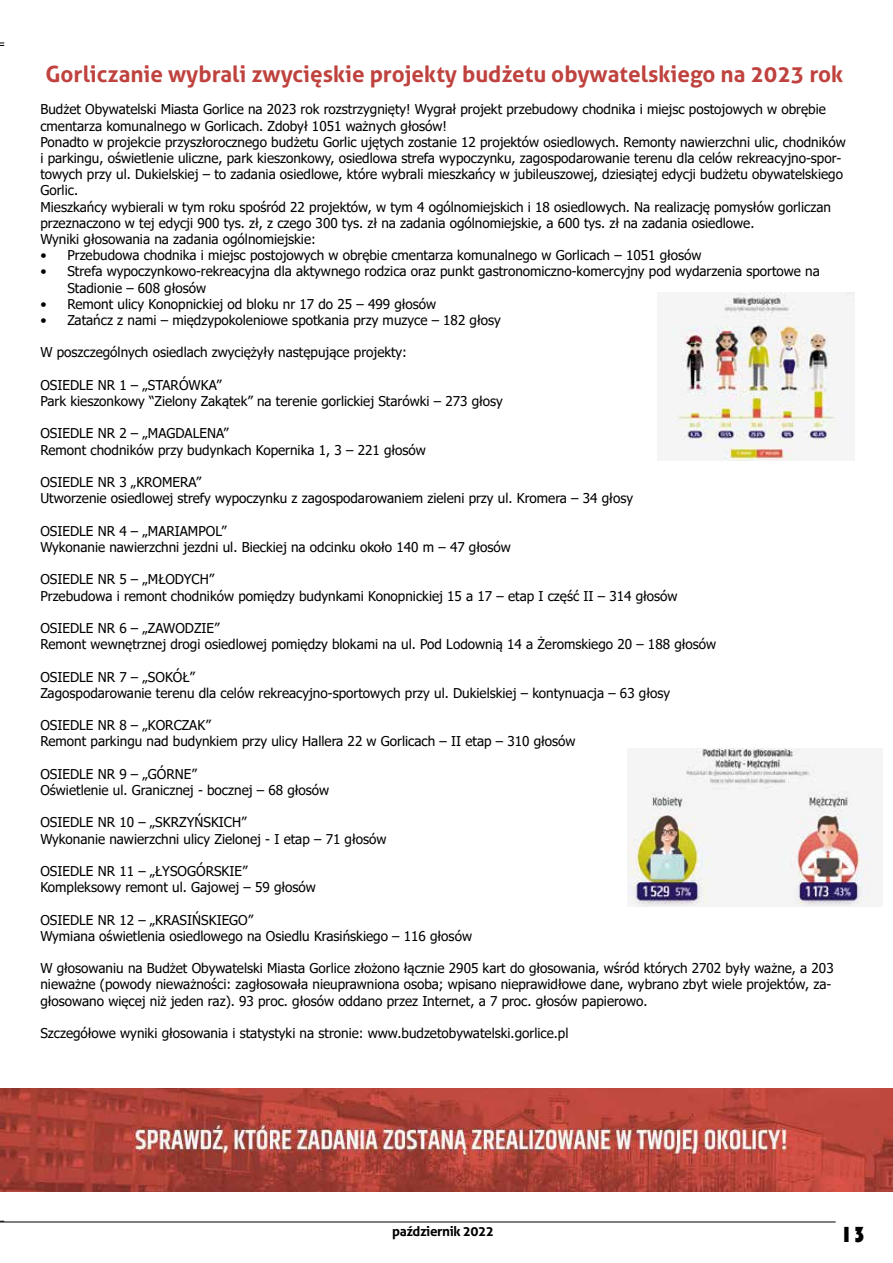
<style>
.page{position:relative;width:893px;height:1263px;background:#fff}
.page>*{position:absolute;margin:0;border:0;box-sizing:border-box;transform-origin:0 0}
.t1{font:700 22.5px "Aller";color:#bf423e}
.t2{font:22.5px "Bauhaus 93";color:#000}
.t3{font:13.5px/16.2px "Tahoma";color:#000}
.t4{font:700 13.5px "Aller";letter-spacing:-.03em;color:#000}
</style>
<div class="page">
<svg style="left:0;top:43px;width:4px;height:3px"></svg>
<hr style="left:0;top:1221px;width:836px;height:1px;background:#000">
<img style="left:1px;top:1089px;width:892px;height:102px">
<img style="left:671px;top:293px;width:184px;height:168px">
<img style="left:628px;top:748px;width:242px;height:159px">
<h1 class="t1" style="left:46px;top:60px;width:799px">Gorliczanie wybrali zwycięskie projekty budżetu obywatelskiego na 2023 rok</h1>
<p class="t3" style="left:40px;top:102px;width:807px">Budżet Obywatelski Miasta Gorlice na 2023 rok rozstrzygnięty! Wygrał projekt przebudowy chodnika i miejsc postojowych w obrębie cmentarza komunalnego w Gorlicach. Zdobył 1051 ważnych głosów!<br>Ponadto w projekcie przyszłorocznego budżetu Gorlic ujętych zostanie 12 projektów osiedlowych. Remonty nawierzchni ulic, chodników i parkingu, oświetlenie uliczne, park kieszonkowy, osiedlowa strefa wypoczynku, zagospodarowanie terenu dla celów rekreacyjno-spor&shy;towych przy ul. Dukielskiej – to zadania osiedlowe, które wybrali mieszkańcy w jubileuszowej, dziesiątej edycji budżetu obywatelskiego Gorlic.<br>Mieszkańcy wybierali w tym roku spośród 22 projektów, w tym 4 ogólnomiejskich i 18 osiedlowych. Na realizację pomysłów gorliczan przeznaczono w tej edycji 900 tys. zł, z czego 300 tys. zł na zadania ogólnomiejskie, a 600 tys. zł na zadania osiedlowe.<br>Wyniki głosowania na zadania ogólnomiejskie:</p>
<p class="t3" style="left:40px;top:248px;width:663px">• Przebudowa chodnika i miejsc postojowych w obrębie cmentarza komunalnego w Gorlicach – 1051 głosów</p>
<p class="t3" style="left:67px;top:264px;width:754px;text-indent:-27px">• Strefa wypoczynkowo-rekreacyjna dla aktywnego rodzica oraz punkt gastronomiczno-komercyjny pod wydarzenia sportowe na<br>Stadionie – 608 głosów</p>
<p class="t3" style="left:40px;top:297px;width:397px">• Remont ulicy Konopnickiej od bloku nr 17 do 25 – 499 głosów</p>
<p class="t3" style="left:40px;top:313px;width:462px">• Zatańcz z nami – międzypokoleniowe spotkania przy muzyce – 182 głosy</p>
<p class="t3" style="left:40px;top:345px;width:368px">W poszczególnych osiedlach zwyciężyły następujące projekty:</p>
<p class="t3" style="left:40px;top:378px;width:464px">OSIEDLE NR 1 – „STARÓWKA”<br>Park kieszonkowy “Zielony Zakątek” na terenie gorlickiej Starówki – 273 głosy</p>
<p class="t3" style="left:40px;top:426px;width:387px">OSIEDLE NR 2 – „MAGDALENA”<br>Remont chodników przy budynkach Kopernika 1, 3 – 221 głosów</p>
<p class="t3" style="left:40px;top:475px;width:594px">OSIEDLE NR 3 „KROMERA”<br>Utworzenie osiedlowej strefy wypoczynku z zagospodarowaniem zieleni przy ul. Kromera – 34 głosy</p>
<p class="t3" style="left:40px;top:523px;width:472px">OSIEDLE NR 4 – „MARIAMPOL”<br>Wykonanie nawierzchni jezdni ul. Bieckiej na odcinku około 140 m – 47 głosów</p>
<p class="t3" style="left:40px;top:572px;width:639px">OSIEDLE NR 5 – „MŁODYCH”<br>Przebudowa i remont chodników pomiędzy budynkami Konopnickiej 15 a 17 – etap I część II – 314 głosów</p>
<p class="t3" style="left:40px;top:621px;width:677px">OSIEDLE NR 6 – „ZAWODZIE”<br>Remont wewnętrznej drogi osiedlowej pomiędzy blokami na ul. Pod Lodownią 14 a Żeromskiego 20 – 188 głosów</p>
<p class="t3" style="left:40px;top:669px;width:631px">OSIEDLE NR 7 – „SOKÓŁ”<br>Zagospodarowanie terenu dla celów rekreacyjno-sportowych przy ul. Dukielskiej – kontynuacja – 63 głosy</p>
<p class="t3" style="left:40px;top:718px;width:537px">OSIEDLE NR 8 – „KORCZAK”<br>Remont parkingu nad budynkiem przy ulicy Hallera 22 w Gorlicach – II etap – 310 głosów</p>
<p class="t3" style="left:40px;top:766px;width:290px">OSIEDLE NR 9 – „GÓRNE”<br>Oświetlenie ul. Granicznej - bocznej – 68 głosów</p>
<p class="t3" style="left:40px;top:815px;width:348px">OSIEDLE NR 10 – „SKRZYŃSKICH”<br>Wykonanie nawierzchni ulicy Zielonej - I etap – 71 głosów</p>
<p class="t3" style="left:40px;top:864px;width:277px">OSIEDLE NR 11 – „ŁYSOGÓRSKIE”<br>Kompleksowy remont ul. Gajowej – 59 głosów</p>
<p class="t3" style="left:40px;top:912px;width:433px">OSIEDLE NR 12 – „KRASIŃSKIEGO”<br>Wymiana oświetlenia osiedlowego na Osiedlu Krasińskiego – 116 głosów</p>
<p class="t3" style="left:40px;top:961px;width:795px">W głosowaniu na Budżet Obywatelski Miasta Gorlice złożono łącznie 2905 kart do głosowania, wśród których 2702 były ważne, a 203 nieważne (powody nieważności: zagłosowała nieuprawniona osoba; wpisano nieprawidłowe dane, wybrano zbyt wiele projektów, za&shy;głosowano więcej niż jeden raz). 93 proc. głosów oddano przez Internet, a 7 proc. głosów papierowo.</p>
<p class="t3" style="left:40px;top:1026px;width:530px">Szczegółowe wyniki głosowania i statystyki na stronie: www.budzetobywatelski.gorlice.pl</p>
<p class="t4" style="left:392px;top:1223px;width:103px">październik 2022</p>
<h1 class="t2" style="left:840px;top:1222px;width:27px">13</h1>
</div>
